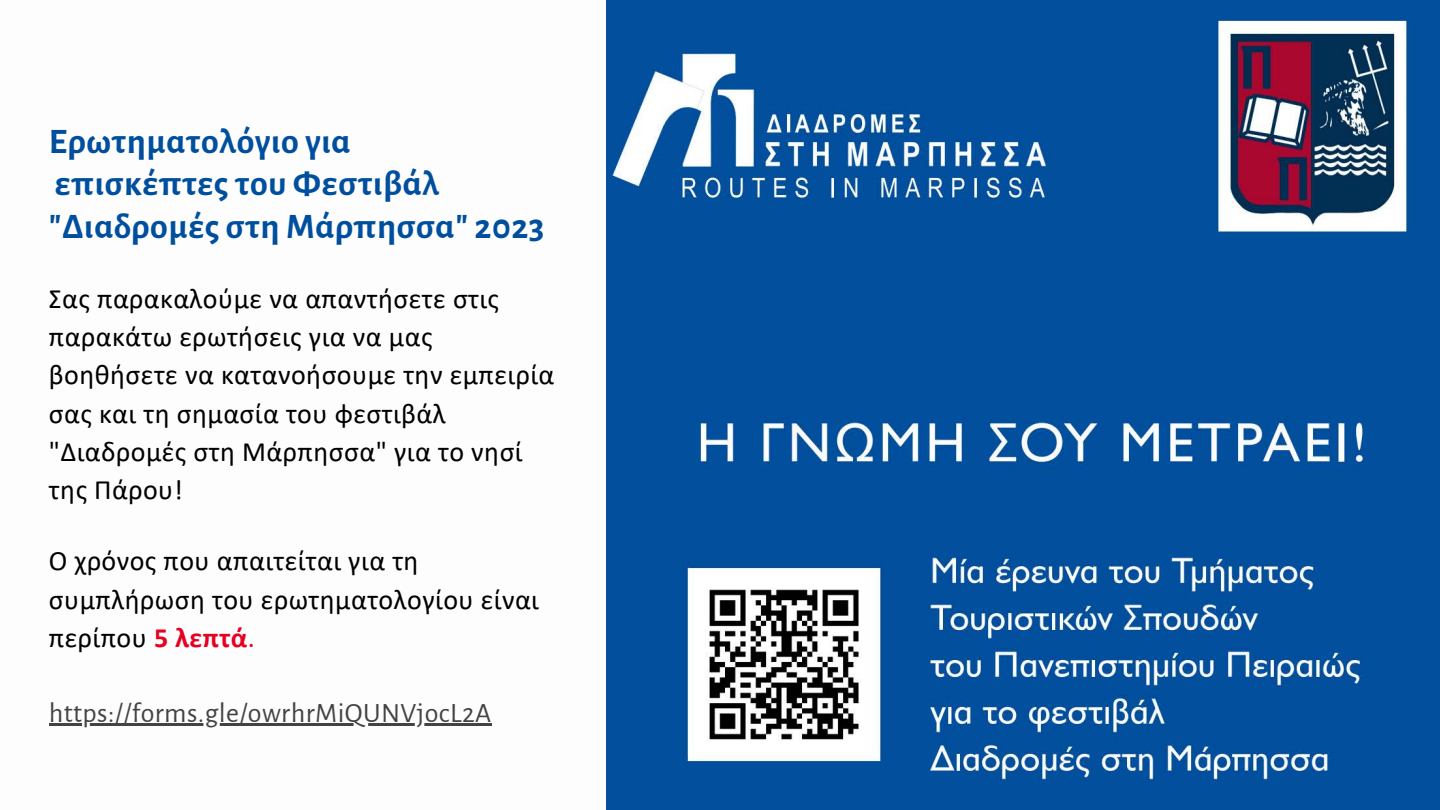
<style>
.page{position:relative;width:1440px;height:810px;background:#fff}
.page>*{position:absolute;margin:0;border:0;box-sizing:border-box;transform-origin:0 0}
.t1{font:700 36px "Alegreya Sans";letter-spacing:.015em;color:#004f9e}
.t2{font:28px/38.2px "Calibri";letter-spacing:.015em;color:#000}
.t3{font:28px "Alegreya Sans";letter-spacing:.015em;color:#434343}
.s1{font-weight:700;color:#e50122}
.s2{color:#e50122}
</style>
<div class="page">
<hr style="left:49px;top:723px;width:443px;height:3px;background:#434343">
<img style="left:606px;top:0;width:834px;height:810px">
<p class="t1" style="left:49px;top:124px;width:303px">Ερωτηματολόγιο για</p>
<p class="t1" style="left:55px;top:167px;width:386px">επισκέπτες του Φεστιβάλ</p>
<p class="t1" style="left:49px;top:209px;width:497px">"Διαδρομές στη Μάρπησσα" 2023</p>
<p class="t2" style="left:49px;top:282px;width:507px">Σας παρακαλούμε να απαντήσετε στις παρακάτω ερωτήσεις για να μας βοηθήσετε να κατανοήσουμε την εμπειρία σας και τη σημασία του φεστιβάλ "Διαδρομές στη Μάρπησσα" για το νησί της Πάρου!</p>
<p class="t2" style="left:49px;top:544px;width:492px">Ο χρόνος που απαιτείται για τη συμπλήρωση του ερωτηματολογίου είναι περίπου <span class="s1">5 λεπτά</span><span class="s2">.</span></p>
<p class="t3" style="left:49px;top:699px;width:444px">https://forms.gle/owrhrMiQUNVjocL2A</p>
</div>
